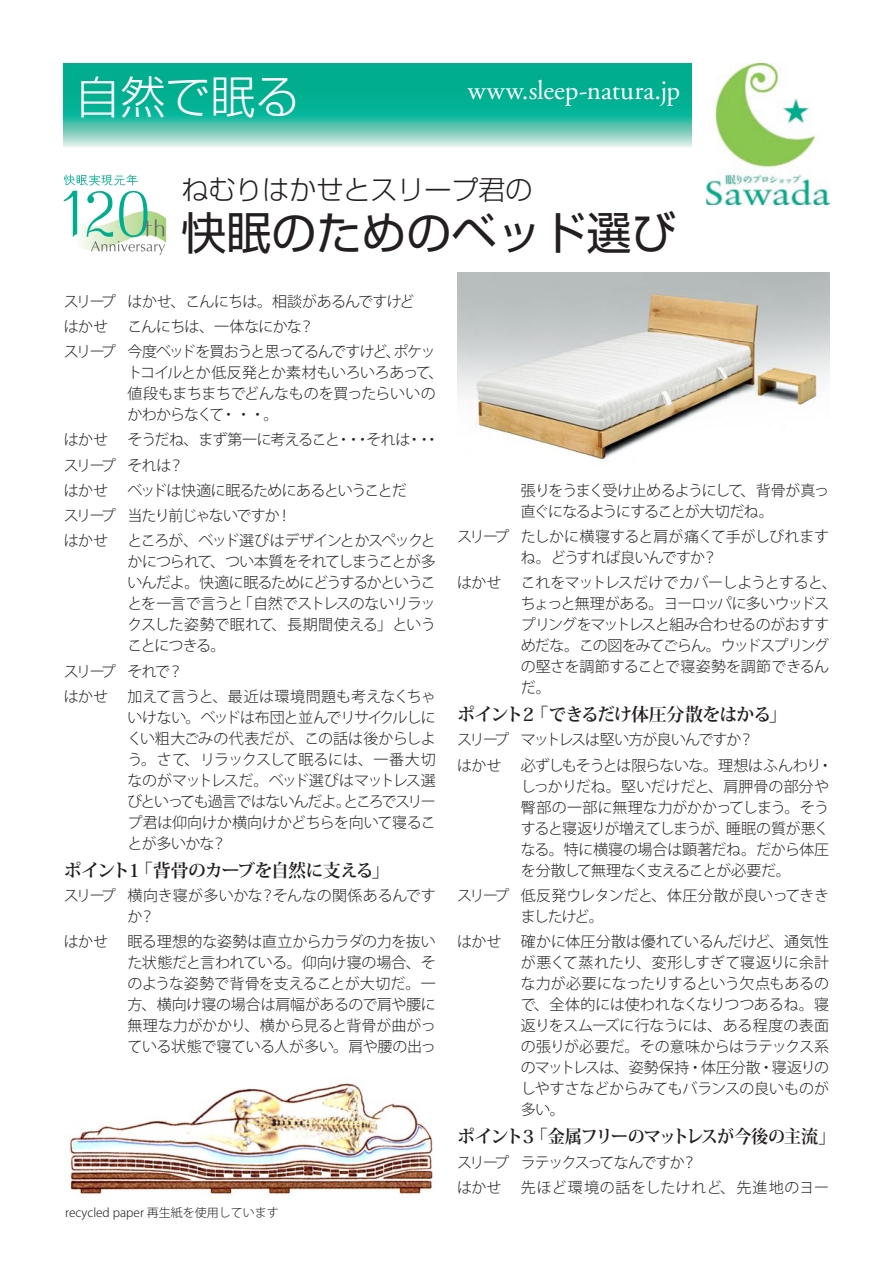
<style>
.page{position:relative;width:893px;height:1263px;background:#fff}
.page>*{position:absolute;margin:0;border:0;box-sizing:border-box;transform-origin:0 0}
.t1{font:45px "Shin Go Pro";color:#231f20}
.t2{font:300 45px "Shin Go Pro";color:#fff}
.t3{font:27px "Adobe Garamond";color:#fff}
.t4{font:300 27px "Shin Go Pro";color:#231f20}
.t5{font:700 18px "Koz Min Pro";letter-spacing:-.06em;color:#231f20}
.t6{font:300 15px/21px "Koz Go Pro";letter-spacing:-.04em;color:#231f20}
.t7{font:300 15px/25.2px "Koz Go Pro";letter-spacing:-.065em;color:#231f20}
.t8{font:300 15px/21px "Koz Go Pro";letter-spacing:-.06em;color:#231f20}
.t9{font:300 15px/25.2px "Koz Go Pro";letter-spacing:-.075em;color:#231f20}
.t10{font:300 15px/21px "Koz Go Pro";letter-spacing:-.01em;color:#231f20}
.t11{font:300 15px/25.2px "Koz Go Pro";letter-spacing:-.1em;color:#231f20}
.t12{font:300 15px "Koz Go Pro";letter-spacing:.045em;color:#231f20}
.t13{font:300 15px/25.2px "Koz Go Pro";letter-spacing:-.105em;color:#231f20}
.t14{font:300 12px "Koz Go Std";color:#231f20}
</style>
<div class="page">
<img style="left:706px;top:64px;width:123px;height:140px">
<svg style="left:64px;top:64px;width:627px;height:83px;background:#2fbba2"></svg>
<img style="left:69px;top:1083px;width:364px;height:112px">
<img style="left:457px;top:272px;width:372px;height:188px">
<svg style="left:64px;top:174px;width:102px;height:81px"></svg>
<h1 class="t2" style="left:75px;top:60px;width:226px">自然で眠る</h1>
<h2 class="t3" style="left:468px;top:76px;width:214px">www.sleep-natura.jp</h2>
<h2 class="t4" style="left:181px;top:167px;width:352px">ねむりはかせとスリープ君の</h2>
<h1 class="t1" style="left:181px;top:196px;width:496px">快眠のためのベッド選び</h1>
<p class="t6" style="left:64px;top:289px;width:352px;line-height:25.2px">スリープ はかせ、こんにちは。相談があるんですけどはかせ</p>
<p class="t7" style="left:64px;top:314px;width:374px;text-indent:64px">こんにちは、一体なにかな？<br>スリープ 今度ベッドを買おうと思ってるんですけど、ポケッ</p>
<p class="t6" style="left:128px;top:362px;width:317px">トコイルとか低反発とか素材もいろいろあって、値段もまちまちでどんなものを買ったらいいのかわからなくて・・・。</p>
<p class="t6" style="left:64px;top:429px;width:46px">はかせ</p>
<p class="t6" style="left:64px;top:427px;width:377px;line-height:25.2px;text-indent:64px">そうだね、まず第一に考えること・・・それは・・・スリープ それは？<br>はかせ</p>
<p class="t8" style="left:521px;top:480px;width:310px">張りをうまく受け止めるようにして、背骨が真っ直ぐになるようにすることが大切だね。</p>
<p class="t6" style="left:521px;top:526px;width:310px;text-indent:-64px">スリープ たしかに横寝すると肩が痛くて手がしびれますね。どうすれば良いんですか？</p>
<p class="t6" style="left:457px;top:572px;width:46px">はかせ</p>
<p class="t6" style="left:521px;top:572px;width:317px">これをマットレスだけでカバーしようとすると、ちょっと無理がある。ヨーロッパに多いウッドスプリングをマットレスと組み合わせるのがおすすめだな。この図をみてごらん。ウッドスプリングの堅さを調節することで寝姿勢を調節できるんだ。</p>
<p class="t5" style="left:457px;top:701px;width:332px">ポイント２「できるだけ体圧分散をはかる」</p>
<p class="t7" style="left:457px;top:727px;width:298px">スリープ マットレスは堅い方が良いんですか？はかせ</p>
<p class="t9" style="left:64px;top:478px;width:345px;text-indent:64px">ベッドは快適に眠るためにあるということだスリープ 当たり前じゃないですか！<br>はかせ</p>
<p class="t6" style="left:128px;top:530px;width:310px;text-align:justify">ところが、ベッド選びはデザインとかスペックとかにつられて、つい本質をそれてしまうことが多いんだよ。快適に眠るためにどうするかということを一言で言うと「自然でストレスのないリラックスした姿勢で眠れて、長期間使える」ということにつきる。</p>
<p class="t13" style="left:64px;top:659px;width:121px">スリープ それで？はかせ</p>
<p class="t6" style="left:128px;top:686px;width:310px;text-align:justify">加えて言うと、最近は環境問題も考えなくちゃいけない。ベッドは布団と並んでリサイクルしにくい粗大ごみの代表だが、この話は後からしよう。さて、リラックスして眠るには、一番大切なのがマットレスだ。ベッド選びはマットレス選びといっても過言ではないんだよ。ところでスリープ君は仰向けか横向けかどちらを向いて寝ることが多いかな？</p>
<p class="t5" style="left:64px;top:857px;width:327px">ポイント１「背骨のカーブを自然に支える」</p>
<p class="t10" style="left:128px;top:885px;width:310px;text-indent:-64px">スリープ 横向き寝が多いかな？そんなの関係あるんですか？</p>
<p class="t6" style="left:64px;top:931px;width:46px">はかせ</p>
<p class="t6" style="left:128px;top:931px;width:310px;text-align:justify">眠る理想的な姿勢は直立からカラダの力を抜いた状態だと言われている。仰向け寝の場合、そのような姿勢で背骨を支えることが大切だ。一方、横向け寝の場合は肩幅があるので肩や腰に無理な力がかかり、横から見ると背骨が曲がっている状態で寝ている人が多い。肩や腰の出っ</p>
<p class="t6" style="left:521px;top:755px;width:314px">必ずしもそうとは限らないな。理想はふんわり・しっかりだね。堅いだけだと、肩胛骨の部分や臀部の一部に無理な力がかかってしまう。そうすると寝返りが増えてしまうが、睡眠の質が悪くなる。特に横寝の場合は顕著だね。だから体圧を分散して無理なく支えることが必要だ。</p>
<p class="t6" style="left:521px;top:885px;width:310px;text-indent:-64px">スリープ 低反発ウレタンだと、体圧分散が良いってききましたけど。</p>
<p class="t6" style="left:457px;top:931px;width:46px">はかせ</p>
<p class="t6" style="left:521px;top:931px;width:310px;text-align:justify">確かに体圧分散は優れているんだけど、通気性が悪くて蒸れたり、変形しすぎて寝返りに余計な力が必要になったりするという欠点もあるので、全体的には使われなくなりつつあるね。寝返りをスムーズに行なうには、ある程度の表面の張りが必要だ。その意味からはラテックス系のマットレスは、姿勢保持・体圧分散・寝返りのしやすさなどからみてもバランスの良いものが多い。</p>
<p class="t5" style="left:457px;top:1123px;width:380px">ポイント３「金属フリーのマットレスが今後の主流」</p>
<p class="t11" style="left:457px;top:1149px;width:241px">スリープ ラテックスってなんですか？はかせ</p>
<p class="t12" style="left:521px;top:1177px;width:310px">先ほど環境の話をしたけれど、先進地のヨー</p>
<p class="t14" style="left:65px;top:1205px;width:215px">recycled paper 再生紙を使用しています</p>
</div>
